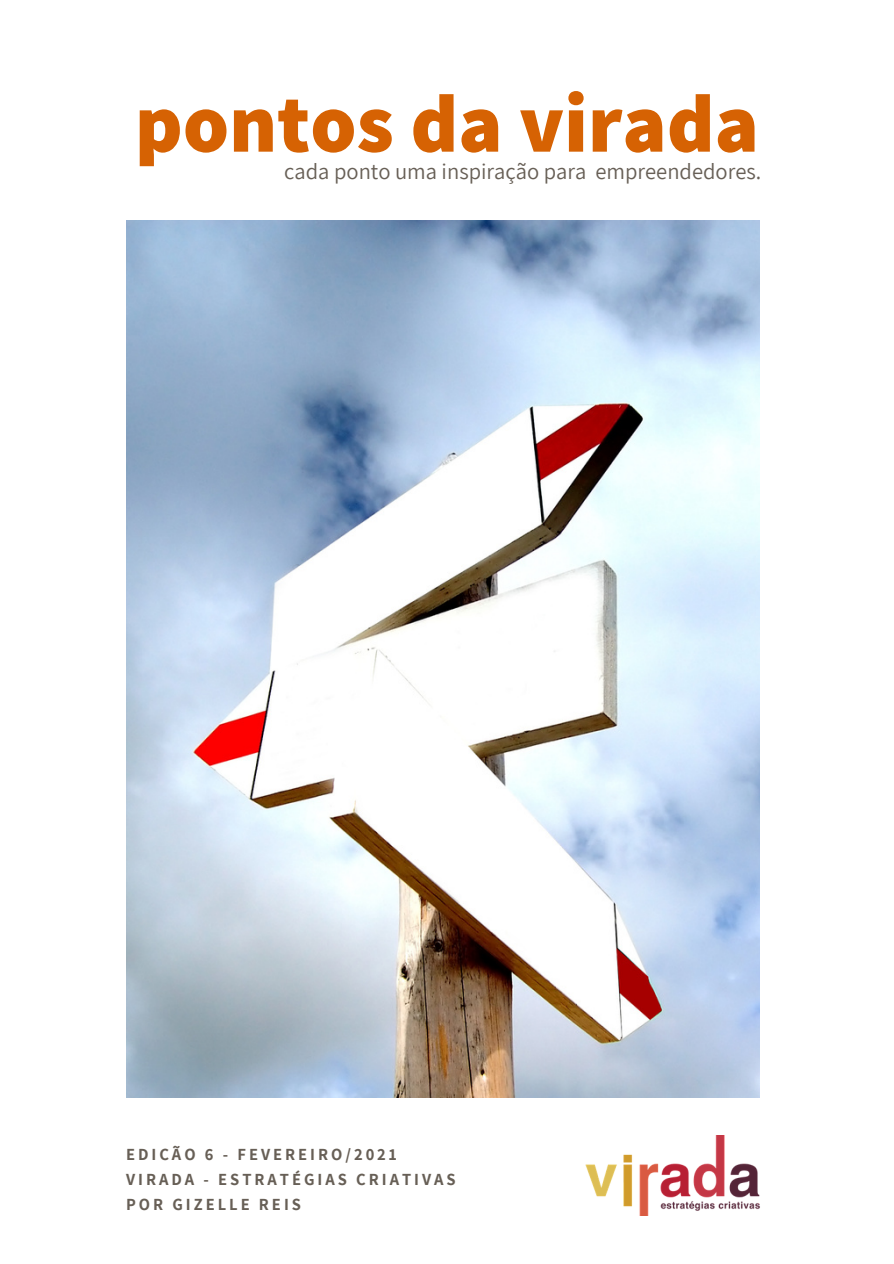
<style>
.page{position:relative;width:894px;height:1264px;background:#fff}
.page>*{position:absolute;margin:0;border:0;box-sizing:border-box;transform-origin:0 0}
.t1{font:800 82.5px "Assistant";color:#d66203}
.t2{font:22.5px "Assistant";color:#675f56}
.t3{font:700 16.5px "Assistant";letter-spacing:.18em;color:#675f56}
</style>
<div class="page">
<img style="left:126px;top:221px;width:633px;height:875px">
<img style="left:585px;top:1135px;width:175px;height:80px">
<p class="t1" style="left:135px;top:67px;width:625px">pontos da virada</p>
<p class="t2" style="left:284px;top:156px;width:478px">cada ponto uma inspiração para empreendedores.</p>
<p class="t3" style="left:126px;top:1143px;width:272px">EDIÇÃO 6 - FEVEREIRO/2021</p>
<p class="t3" style="left:126px;top:1168px;width:331px">VIRADA - ESTRATÉGIAS CRIATIVAS</p>
<p class="t3" style="left:126px;top:1192px;width:176px">POR GIZELLE REIS</p>
</div>
